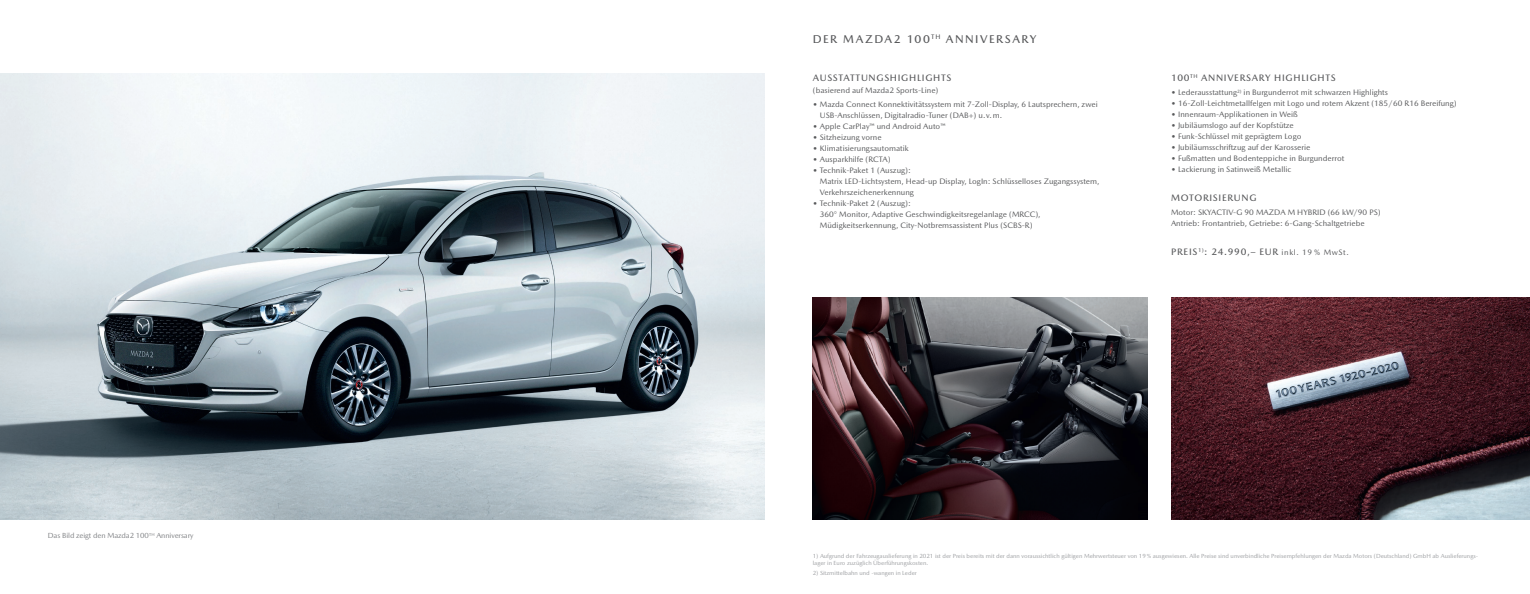
<style>
.page{position:relative;width:1530px;height:594px;background:#fff}
.page>*{position:absolute;margin:0;border:0;box-sizing:border-box;transform-origin:0 0}
.t1{font:500 11.5px "Mazda Type";letter-spacing:.13em;color:#57585a}
.t2{font:500 9.5px "Mazda Type";letter-spacing:.075em;color:#57585a}
.t3{font:8px/11px "Mazda Type";color:#57585a}
.t4{font:7.5px "Mazda Type";letter-spacing:-.01em;color:#808285}
.t5{font:6px/7.2px "Mazda Type";color:#9d9fa2}
.s1{font-weight:400;font-size:8px}
</style>
<div class="page">
<img style="left:1171px;top:297px;width:359px;height:223px">
<img style="left:813px;top:297px;width:335px;height:223px">
<img style="left:0;top:74px;width:765px;height:446px">
<p class="t4" style="left:48px;top:531px;width:147px">Das Bild zeigt den Mazda2 100<sup>TH</sup> Anniversary</p>
<h1 class="t1" style="left:813px;top:32px;width:225px">DER MAZDA2 100<sup>TH</sup> ANNIVERSARY</h1>
<p class="t2" style="left:813px;top:72px;width:140px">AUSSTATTUNGSHIGHLIGHTS</p>
<p class="t3" style="left:813px;top:85px;width:127px">(basierend auf Mazda2 Sports-Line)</p>
<p class="t3" style="left:820px;top:99px;width:279px;text-indent:-7px">• Mazda Connect Konnektivitätssystem mit 7-Zoll-Display, 6 Lautsprechern, zwei<br>USB-Anschlüssen, Digitalradio-Tuner (DAB+) u. v.m.</p>
<p class="t3" style="left:813px;top:121px;width:134px">• Apple CarPlay™ und Android Auto™</p>
<p class="t3" style="left:813px;top:132px;width:70px">• Sitzheizung vorne</p>
<p class="t3" style="left:813px;top:143px;width:98px">• Klimatisierungsautomatik</p>
<p class="t3" style="left:813px;top:154px;width:79px">• Ausparkhilfe (RCTA)</p>
<p class="t3" style="left:820px;top:165px;width:281px;text-indent:-7px">• Technik-Paket 1 (Auszug):<br>Matrix LED-Lichtsystem, Head-up Display, LogIn: Schlüsselloses Zugangssystem,<br>Verkehrszeichenerkennung</p>
<p class="t3" style="left:820px;top:198px;width:222px;text-indent:-7px">• Technik-Paket 2 (Auszug):<br>360° Monitor, Adaptive Geschwindigkeitsregelanlage (MRCC),<br>Müdigkeitserkennung, City-Notbremsassistent Plus (SCBS-R)</p>
<p class="t2" style="left:1171px;top:72px;width:166px">100<sup>TH</sup> ANNIVERSARY HIGHLIGHTS</p>
<p class="t3" style="left:1171px;top:87px;width:219px">• Lederausstattung<sup>2)</sup> in Burgunderrot mit schwarzen Highlights</p>
<p class="t3" style="left:1171px;top:98px;width:287px">• 16-Zoll-Leichtmetallfelgen mit Logo und rotem Akzent (185/60 R16 Bereifung)</p>
<p class="t3" style="left:1171px;top:109px;width:128px">• Innenraum-Applikationen in Weiß</p>
<p class="t3" style="left:1171px;top:120px;width:124px">• Jubiläumslogo auf der Kopfstütze</p>
<p class="t3" style="left:1171px;top:131px;width:132px">• Funk-Schlüssel mit geprägtem Logo</p>
<p class="t3" style="left:1171px;top:142px;width:141px">• Jubiläumsschriftzug auf der Karosserie</p>
<p class="t3" style="left:1171px;top:153px;width:175px">• Fußmatten und Bodenteppiche in Burgunderrot</p>
<p class="t3" style="left:1171px;top:164px;width:122px">• Lackierung in Satinweiß Metallic</p>
<p class="t2" style="left:1171px;top:192px;width:87px">MOTORISIERUNG</p>
<p class="t3" style="left:1171px;top:207px;width:211px">Motor: SKYACTIV-G 90 MAZDA M HYBRID (66 kW/90 PS)<br>Antrieb: Frontantrieb, Getriebe: 6-Gang-Schaltgetriebe</p>
<p class="t2" style="left:1171px;top:246px;width:179px">PREIS<sup>1)</sup>: 24.990,– EUR <span class="s1">inkl. 19 % MwSt.</span></p>
<p class="t5" style="left:813px;top:553px;width:666px">1) Aufgrund der Fahrzeugauslieferung in 2021 ist der Preis bereits mit der dann voraussichtlich gültigen Mehrwertsteuer von 19% ausgewiesen. Alle Preise sind unverbindliche Preisempfehlungen der Mazda Motors (Deutschland) GmbH ab Auslieferungs&shy;lager in Euro zuzüglich Überführungskosten.</p>
<p class="t5" style="left:813px;top:570px;width:106px">2) Sitzmittelbahn und -wangen in Leder</p>
</div>
